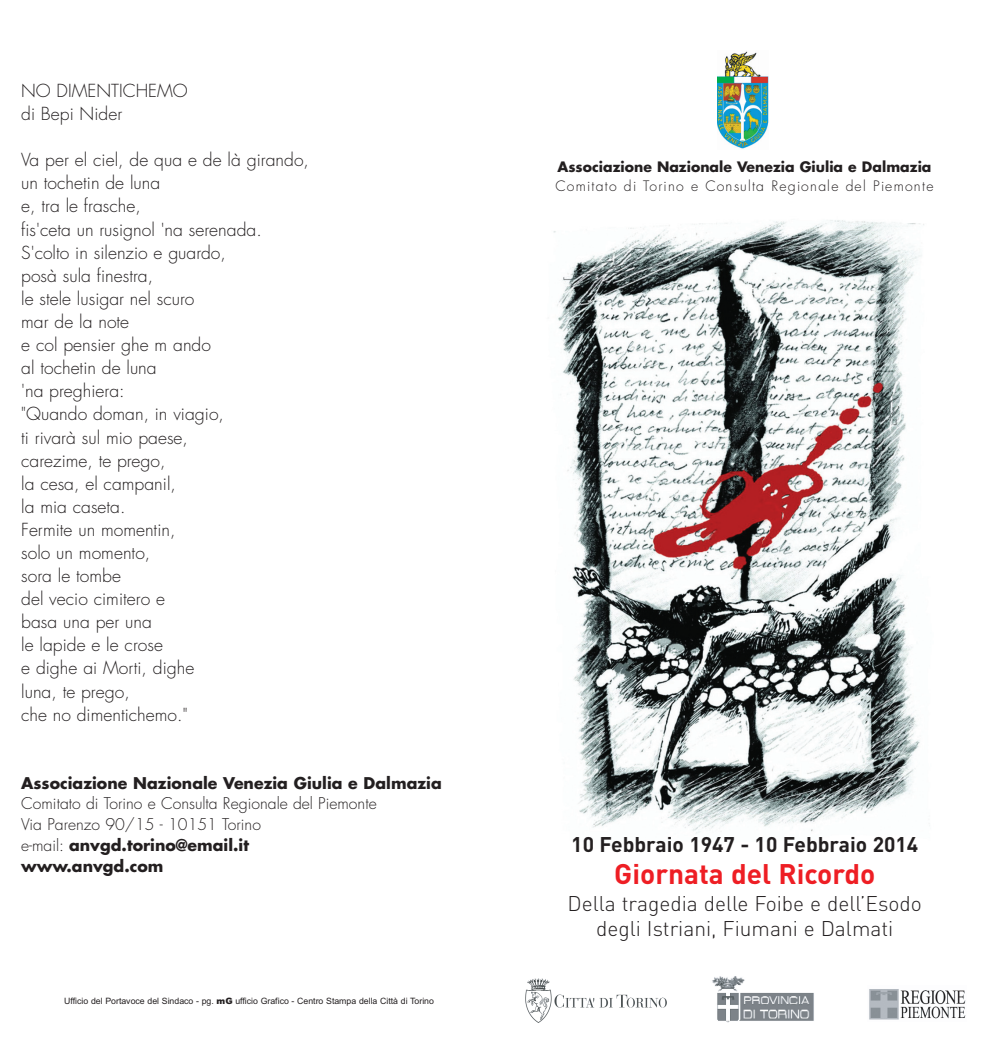
<style>
.page{position:relative;width:991px;height:1044px;background:#fff}
.page>*{position:absolute;margin:0;border:0;box-sizing:border-box;transform-origin:0 0}
.t1{font:700 28px "DIN";color:#ee1e24}
.t2{font:300 21px/25.2px "DIN";color:#231f20;text-align:center}
.t3{font:700 21px "DIN";color:#231f20}
.t4{font:300 17.5px/23.1px "Futura";color:#231f20}
.t5{font:300 15.75px/20.8px "Futura";color:#231f20}
.t6{font:700 15.75px "Futura";color:#231f20}
.t7{font:300 14px "Futura";letter-spacing:.085em;color:#231f20}
.t8{font:700 14px "Futura";color:#231f20}
.t9{font:8.75px "Arial";color:#231f20}
.s1{font-weight:700}
.s2{font-weight:900}
</style>
<div class="page">
<img style="left:717px;top:51px;width:51px;height:98px">
<img style="left:525px;top:978px;width:141px;height:43px">
<img style="left:712px;top:976px;width:102px;height:47px">
<img style="left:869px;top:989px;width:97px;height:31px">
<img style="left:553px;top:220px;width:371px;height:614px">
<p class="t4" style="left:21px;top:80px;width:168px">NO DIMENTICHEMO di Bepi Nider</p>
<p class="t4" style="left:21px;top:150px;width:289px">Va per el ciel, de qua e de là girando, un tochetin de luna<br>e, tra le frasche,<br>fis'ceta un rusignol 'na serenada.<br>S'colto in silenzio e guardo,<br>posà sula finestra,<br>le stele lusigar nel scuro<br>mar de la note<br>e col pensier ghe m ando<br>al tochetin de luna<br>'na preghiera:<br>"Quando doman, in viagio,<br>ti rivarà sul mio paese,<br>carezime, te prego,<br>la cesa, el campanil,<br>la mia caseta.<br>Fermite un momentin,<br>solo un momento,<br>sora le tombe<br>del vecio cimitero e<br>basa una per una<br>le lapide e le crose<br>e dighe ai Morti, dighe<br>luna, te prego,<br>che no dimentichemo."</p>
<p class="t6" style="left:21px;top:775px;width:422px">Associazione Nazionale Venezia Giulia e Dalmazia</p>
<p class="t5" style="left:21px;top:794px;width:357px">Comitato di Torino e Consulta Regionale del Piemonte Via Parenzo 90/15 - 10151 Torino<br>e-mail: <span class="s1">anvgd.torino@email.it www.anvgd.com</span></p>
<p class="t9" style="left:64px;top:997px;width:371px">Ufficio del Portavoce del Sindaco - pg. <span class="s2">mG</span> ufficio Grafico - Centro Stampa della Città di Torino</p>
<p class="t8" style="left:557px;top:161px;width:375px">Associazione Nazionale Venezia Giulia e Dalmazia</p>
<p class="t7" style="left:555px;top:179px;width:379px">Comitato di Torino e Consulta Regionale del Piemonte</p>
<p class="t3" style="left:571px;top:836px;width:348px">10 Febbraio 1947 - 10 Febbraio 2014</p>
<h1 class="t1" style="left:614px;top:863px;width:262px">Giornata del Ricordo</h1>
<p class="t2" style="left:567px;top:892px;width:356px">Della tragedia delle Foibe e dell’Esodo degli Istriani, Fiumani e Dalmati</p>
</div>
